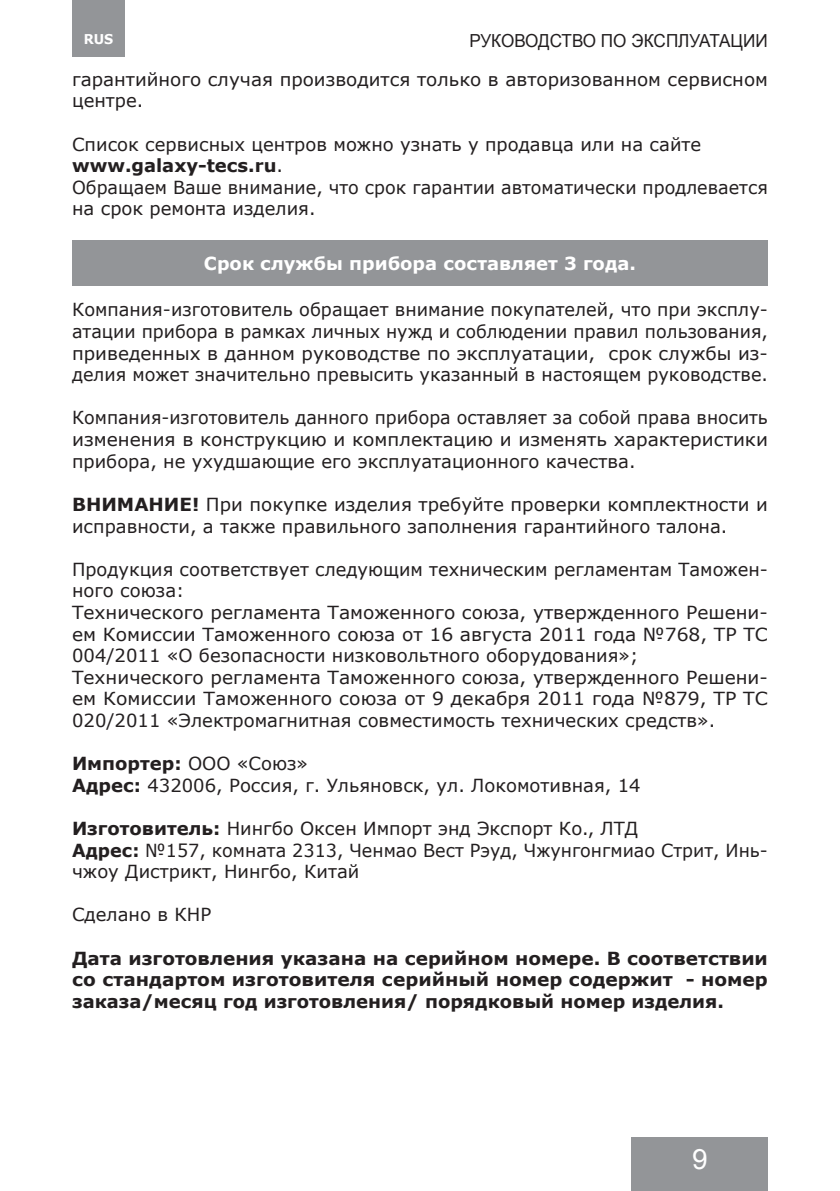
<style>
.page{position:relative;width:840px;height:1191px;background:#fff}
.page>*{position:absolute;margin:0;border:0;box-sizing:border-box;transform-origin:0 0}
.t1{font:28px "Arial";color:#fff}
.Текст{font:18px/21.6px "Verdana";color:#231f20}
.Текст-2{font:700 18px/21.6px "Verdana";color:#231f20;text-align:justify}
.Текст-3{font:700 18px "Verdana";color:#fff}
.t2{font:18px "Arial";color:#231f20;scale:.95 1}
.t3{font:700 13.6px "Verdana";color:#fff;scale:.95 1}
.s1{font-weight:400}
.s2{font-weight:700}
</style>
<div class="page">
<div style="left:72px;top:0;width:53px;height:57px;background:#939598"></div>
<div style="left:631px;top:1137px;width:136px;height:54px;background:#939598"></div>
<div style="left:72px;top:240px;width:695px;height:46px;background:#939598"></div>
<p class="t2" style="left:469px;top:29px;width:315px">РУКОВОДСТВО ПО ЭКCПЛУАТАЦИИ</p>
<p class="Текст" style="left:72px;top:68px;width:697px">гарантийного случая производится только в авторизованном сервисном центре.</p>
<p class="Текст" style="left:72px;top:133px;width:630px">Список сервисных центров можно узнать у продавца или на сайте</p>
<p class="Текст-2" style="left:72px;top:154px;width:212px">www.galaxy-tecs.ru<span class="s1">.</span></p>
<p class="Текст" style="left:72px;top:176px;width:697px">Обращаем Ваше внимание, что срок гарантии автоматически продлевается на срок ремонта изделия.</p>
<p class="Текст-3" style="left:204px;top:251px;width:433px">Срок службы прибора составляет 3 года.</p>
<p class="Текст" style="left:72px;top:299px;width:697px;text-align:justify">Компания-изготовитель обращает внимание покупателей, что при эксплу&shy;атации прибора в рамках личных нужд и соблюдении правил пользования, приведенных в данном руководстве по эксплуатации, срок службы из&shy;делия может значительно превысить указанный в настоящем руководстве.</p>
<p class="Текст" style="left:72px;top:407px;width:697px;text-align:justify">Компания-изготовитель данного прибора оставляет за собой права вносить изменения в конструкцию и комплектацию и изменять характеристики прибора, не ухудшающие его эксплуатационного качества.</p>
<p class="Текст" style="left:72px;top:493px;width:697px"><span class="s2">ВНИМАНИЕ!</span> При покупке изделия требуйте проверки комплектности и исправности, а также правильного заполнения гарантийного талона.</p>
<p class="Текст" style="left:72px;top:558px;width:697px">Продукция соответствует следующим техническим регламентам Таможен&shy;ного союза:</p>
<p class="Текст" style="left:72px;top:601px;width:697px;text-align:justify">Технического регламента Таможенного союза, утвержденного Решени&shy;ем Комиссии Таможенного союза от 16 августа 2011 года №768, ТР ТС 004/2011 «О безопасности низковольтного оборудования»;</p>
<p class="Текст" style="left:72px;top:666px;width:697px;text-align:justify">Технического регламента Таможенного союза, утвержденного Решени&shy;ем Комиссии Таможенного союза от 9 декабря 2011 года №879, ТР ТС 020/2011 «Электромагнитная совместимость технических средств».</p>
<p class="Текст-2" style="left:72px;top:752px;width:237px">Импортер: <span class="s1">ООО «Союз»</span></p>
<p class="Текст" style="left:72px;top:774px;width:569px"><span class="s2">Адрес:</span> 432006, Россия, г. Ульяновск, ул. Локомотивная, 14</p>
<p class="Текст" style="left:72px;top:817px;width:567px"><span class="s2">Изготовитель:</span> Нингбо Оксен Импорт энд Экспорт Ко., ЛТД</p>
<p class="Текст" style="left:72px;top:839px;width:697px"><span class="s2">Адрес:</span> №157, комната 2313, Ченмао Вест Рэуд, Чжунгонгмиао Стрит, Инь&shy;чжоу Дистрикт, Нингбо, Китай</p>
<p class="Текст" style="left:72px;top:904px;width:141px">Сделано в КНР</p>
<p class="Текст-2" style="left:72px;top:947px;width:697px">Дата изготовления указана на серийном номере. В соответствии со стандартом изготовителя серийный номер содержит - номер заказа/месяц год изготовления/ порядковый номер изделия.</p>
<p class="t3" style="left:84px;top:30px;width:33px">RUS</p>
<h1 class="t1" style="left:691px;top:1141px;width:17px">9</h1>
</div>
